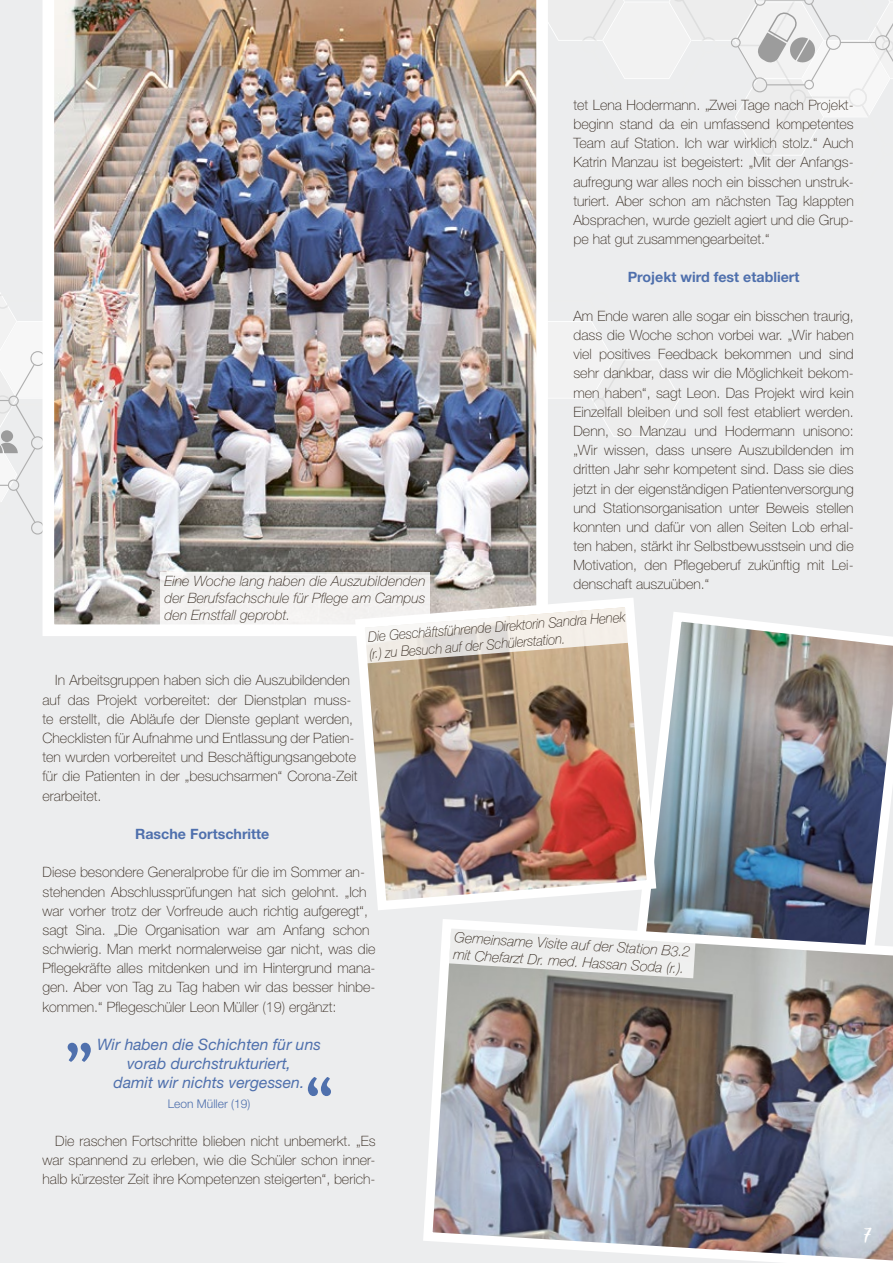
<style>
.page{position:relative;width:893px;height:1263px;background:#ecedee}
.page>*{position:absolute;margin:0;border:0;box-sizing:border-box;transform-origin:0 0}
.t1{font:condensed 60px "Bernard";color:#4f70ad}
.t2{font:18px "bromello";color:#fff}
.t3{font:italic 15.75px/19.2px "Helvetica Neue LT Std";color:#4f70ad;text-align:center}
.t4{font:100 14.25px/19.2px "Helvetica Neue LT Std";color:#32261c;text-align:justify}
.t5{font:italic 100 14.25px/17.1px "Helvetica Neue LT Std";color:#32261c;text-align:justify}
.t6{font:italic 100 14.25px/17px "Helvetica Neue LT Std";color:#32261c;scale:.93 1}
.t7{font:700 14.25px "Helvetica Neue LT Std";color:#4f70ad}
.t8{font:300 12px "Helvetica Neue LT Std";color:#4f70ad}
</style>
<div class="page">
<svg style="left:0;top:293px;width:680px;height:220px"></svg>
<svg style="left:548px;top:0;width:345px;height:156px"></svg>
<img style="left:43px;top:0;width:505px;height:636px">
<img style="left:661px;top:612px;width:232px;height:302px">
<img style="left:423px;top:914px;width:470px;height:349px">
<div style="left:160px;top:572px;width:270px;height:53px;background:#f3f1f0"></div>
<svg style="left:449px;top:928px;width:246px;height:50px"></svg>
<img style="left:350px;top:593px;width:311px;height:322px">
<svg style="left:363px;top:607px;width:269px;height:56px"></svg>
<p class="t4" style="left:573px;top:95px;width:282px">tet Lena Hodermann. „Zwei Tage nach Projekt&shy;beginn stand da ein umfassend kompetentes Team auf Station. Ich war wirklich stolz.“ Auch Katrin Manzau ist begeistert: „Mit der Anfangs&shy;aufregung war alles noch ein bisschen unstruk&shy;turiert. Aber schon am nächsten Tag klappten Absprachen, wurde gezielt agiert und die Grup&shy;pe hat gut zusammengearbeitet.“</p>
<p class="t7" style="left:628px;top:269px;width:173px">Projekt wird fest etabliert</p>
<p class="t4" style="left:573px;top:306px;width:282px">Am Ende waren alle sogar ein bisschen traurig, dass die Woche schon vorbei war. „Wir haben viel positives Feedback bekommen und sind sehr dankbar, dass wir die Möglichkeit bekom&shy;men haben“, sagt Leon. Das Projekt wird kein Einzelfall bleiben und soll fest etabliert werden.<br>Denn, so Manzau und Hodermann unisono: „Wir wissen, dass unsere Auszubildenden im dritten Jahr sehr kompetent sind. Dass sie dies jetzt in der eigenständigen Patientenversorgung und Stationsorganisation unter Beweis stellen konnten und dafür von allen Seiten Lob erhal&shy;ten haben, stärkt ihr Selbstbewusstsein und die Motivation, den Pflegeberuf zukünftig mit Lei&shy;denschaft auszuüben.“</p>
<p class="t5" style="left:165px;top:573px;width:262px">Eine Woche lang haben die Auszubildenden der Berufsfachschule für Pflege am Campus den Ernstfall geprobt.</p>
<p class="t6" style="left:367px;top:629px;width:279px;rotate:-5deg">Die Geschäftsführende Direktorin Sandra Henek (r.) zu Besuch auf der Schülerstation.</p>
<p class="t4" style="left:43px;top:671px;width:316px;text-align:left;text-indent:13px">In Arbeitsgruppen haben sich die Auszubildenden auf das Projekt vorbereitet: der Dienstplan muss&shy;te erstellt, die Abläufe der Dienste geplant werden, Checklisten für Aufnahme und Entlassung der Patien&shy;ten wurden vorbereitet und Beschäftigungsangebote für die Patienten in der „besuchsarmen“ Corona-Zeit erarbeitet.</p>
<p class="t7" style="left:135px;top:825px;width:136px">Rasche Fortschritte</p>
<p class="t4" style="left:43px;top:863px;width:335px;text-align:left">Diese besondere Generalprobe für die im Sommer an&shy;stehenden Abschlussprüfungen hat sich gelohnt. „Ich war vorher trotz der Vorfreude auch richtig aufgeregt“, sagt Sina. „Die Organisation war am Anfang schon schwierig. Man merkt normalerweise gar nicht, was die Pflegekräfte alles mitdenken und im Hintergrund mana&shy;gen. Aber von Tag zu Tag haben wir das besser hinbe&shy;kommen.“ Pflegeschüler Leon Müller (19) ergänzt:</p>
<p class="t3" style="left:97px;top:1034px;width:226px">Wir haben die Schichten für uns vorab durchstrukturiert,<br>damit wir nichts vergessen.</p>
<p class="t8" style="left:168px;top:1096px;width:84px">Leon Müller (19)</p>
<p class="t4" style="left:43px;top:1131px;width:334px;text-indent:13px">Die raschen Fortschritte blieben nicht unbemerkt. „Es war spannend zu erleben, wie die Schüler schon inner&shy;halb kürzester Zeit ihre Kompetenzen steigerten“, berich-</p>
<h1 class="t1" style="left:65px;top:997px;width:30px">„</h1>
<h1 class="t1" style="left:305px;top:1067px;width:30px">“</h1>
<p class="t5" style="left:455px;top:928px;width:238px;rotate:4deg">Gemeinsame Visite auf der Station B3.2 mit Chefarzt Dr. med. Hassan Soda (r.).</p>
<p class="t2" style="left:864px;top:1224px;width:9px">7</p>
</div>
